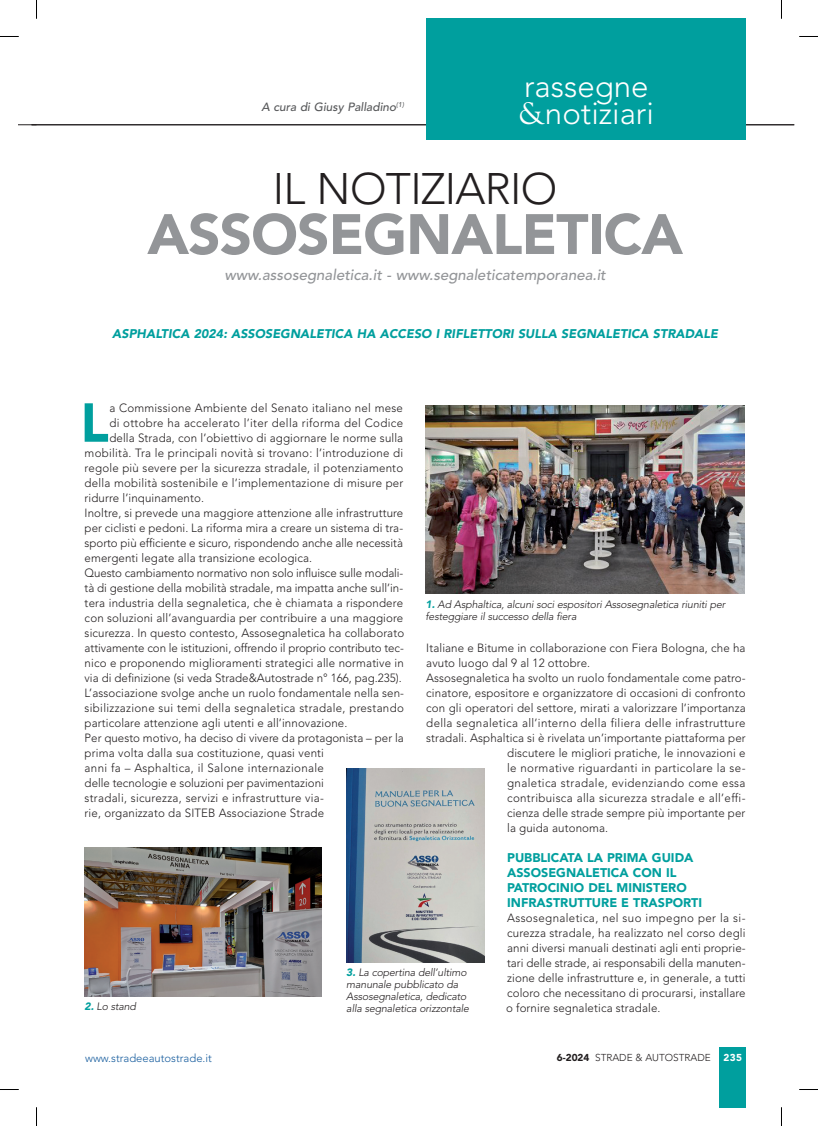
<style>
.page{position:relative;width:818px;height:1126px;background:#fff}
.page>*{position:absolute;margin:0;border:0;box-sizing:border-box;transform-origin:0 0}
.t1{font:900 56.25px "Avenir";letter-spacing:-.015em;color:#939598}
.t2{font:900 54.25px "Avenir";color:#009f9e}
.t3{font:300 43.75px "Avenir";letter-spacing:-.015em;color:#231f20}
.t4{font:300 31.25px/27.5px "Avenir";color:#fff}
.t5{font:italic 500 15px "Avenir";color:#939598}
.t6{font:900 12.5px/15px "Avenir";color:#009f9e}
.t7{font:italic 900 12.5px "Avenir";color:#009f9e}
.t8{font:300 11.88px/15px "Avenir";letter-spacing:.01em;color:#231f20;text-align:justify}
.t9{font:300 11.88px "Avenir";letter-spacing:.03em;color:#231f20}
.t10{font:300 11.88px "Avenir";letter-spacing:-.01em;color:#231f20}
.t11{font:300 11.88px "Avenir";letter-spacing:.035em;color:#231f20}
.t12{font:italic 500 11.88px "Avenir";color:#57585a}
.t13{font:300 11.25px "Avenir";color:#175d9e}
.t14{font:italic 300 10.62px/11.9px "Avenir";letter-spacing:-.015em;color:#231f20}
.t15{font:300 10px "Avenir";color:#231f20}
.t16{font:900 10px "Avenir";color:#fff}
.s1{font-family:"Goudy Std";font-weight:400}
.s2{font-weight:900;color:#009f9e}
.s3{font-weight:900}
</style>
<div class="page">
<svg style="left:19px;top:124px;width:13px;height:1px"></svg>
<div style="left:719px;top:1046px;width:26px;height:61px;background:#009f9e"></div>
<hr style="left:32px;top:124px;width:761px;height:1px;background:#231f20">
<div style="left:426px;top:19px;width:319px;height:121px;background:#009f9e"></div>
<img style="left:425px;top:405px;width:319px;height:189px">
<img style="left:84px;top:847px;width:237px;height:149px">
<img style="left:346px;top:768px;width:138px;height:194px">
<svg style="left:0;top:36px;width:19px;height:1px"></svg>
<svg style="left:799px;top:36px;width:18px;height:1px"></svg>
<svg style="left:0;top:1089px;width:19px;height:1px"></svg>
<svg style="left:799px;top:1089px;width:18px;height:1px"></svg>
<svg style="left:36px;top:0;width:1px;height:19px"></svg>
<svg style="left:36px;top:1107px;width:1px;height:18px"></svg>
<p class="t12" style="left:261px;top:100px;width:144px">A cura di Giusy Palladino<sup>(1)</sup></p>
<h3 class="t4" style="left:518px;top:72px;width:136px">rassegne <span class="s1">&amp;</span>notiziari</h3>
<h3 class="t3" style="left:272px;top:163px;width:286px">IL NOTIZIARIO</h3>
<h1 class="t1" style="left:147px;top:200px;width:537px">ASSOSEGNALETICA</h1>
<p class="t5" style="left:224px;top:266px;width:382px">www.assosegnaletica.it - www.segnaleticatemporanea.it</p>
<p class="t7" style="left:112px;top:326px;width:607px">ASPHALTICA 2024: ASSOSEGNALETICA HA ACCESO I RIFLETTORI SULLA SEGNALETICA STRADALE</p>
<h2 class="t2" style="left:80px;top:390px;width:30px">L</h2>
<p class="t8" style="left:109px;top:400px;width:295px">a Commissione Ambiente del Senato italiano nel mese</p>
<p class="t8" style="left:109px;top:415px;width:295px">di ottobre ha accelerato l’iter della riforma del Codice</p>
<p class="t8" style="left:109px;top:430px;width:295px">della Strada, con l’obiettivo di aggiornare le norme sulla</p>
<p class="t8" style="left:85px;top:445px;width:320px">mobilità. Tra le principali novità si trovano: l’introduzione di</p>
<p class="t8" style="left:85px;top:460px;width:320px">regole più severe per la sicurezza stradale, il potenziamento</p>
<p class="t8" style="left:85px;top:475px;width:320px">della mobilità sostenibile e l’implementazione di misure per</p>
<p class="t8" style="left:85px;top:490px;width:121px">ridurre l’inquinamento.</p>
<p class="t8" style="left:85px;top:505px;width:320px">Inoltre, si prevede una maggiore attenzione alle infrastrutture</p>
<p class="t8" style="left:85px;top:520px;width:320px">per ciclisti e pedoni. La riforma mira a creare un sistema di tra-</p>
<p class="t8" style="left:85px;top:535px;width:320px">sporto più efficiente e sicuro, rispondendo anche alle necessità</p>
<p class="t8" style="left:85px;top:550px;width:229px">emergenti legate alla transizione ecologica.</p>
<p class="t10" style="left:85px;top:565px;width:320px">Questo cambiamento normativo non solo influisce sulle modali-</p>
<p class="t8" style="left:85px;top:580px;width:320px">tà di gestione della mobilità stradale, ma impatta anche sull’in-</p>
<p class="t8" style="left:85px;top:595px;width:320px">tera industria della segnaletica, che è chiamata a rispondere</p>
<p class="t8" style="left:85px;top:610px;width:320px">con soluzioni all’avanguardia per contribuire a una maggiore</p>
<p class="t8" style="left:85px;top:625px;width:321px">sicurezza. In questo contesto, Assosegnaletica ha collaborato</p>
<p class="t8" style="left:85px;top:640px;width:320px">attivamente con le istituzioni, offrendo il proprio contributo tec-</p>
<p class="t8" style="left:85px;top:655px;width:320px">nico e proponendo miglioramenti strategici alle normative in</p>
<p class="t8" style="left:85px;top:670px;width:318px">via di definizione (si veda Strade&amp;Autostrade n° 166, pag.235).</p>
<p class="t8" style="left:85px;top:685px;width:320px">L’associazione svolge anche un ruolo fondamentale nella sen-</p>
<p class="t8" style="left:85px;top:700px;width:320px">sibilizzazione sui temi della segnaletica stradale, prestando</p>
<p class="t8" style="left:85px;top:715px;width:264px">particolare attenzione agli utenti e all’innovazione.</p>
<p class="t8" style="left:85px;top:730px;width:320px">Per questo motivo, ha deciso di vivere da protagonista – per la</p>
<p class="t8" style="left:85px;top:745px;width:241px">prima volta dalla sua costituzione, quasi venti</p>
<p class="t9" style="left:85px;top:760px;width:241px">anni fa – Asphaltica, il Salone internazionale</p>
<p class="t8" style="left:85px;top:775px;width:240px">delle tecnologie e soluzioni per pavimentazioni</p>
<p class="t8" style="left:85px;top:790px;width:241px">stradali, sicurezza, servizi e infrastrutture via-</p>
<p class="t8" style="left:85px;top:805px;width:241px">rie, organizzato da SITEB Associazione Strade</p>
<p class="t14" style="left:425px;top:598px;width:301px"><span class="s2">1.</span> Ad Asphaltica, alcuni soci espositori Assosegnaletica riuniti per festeggiare il successo della fiera</p>
<p class="t8" style="left:426px;top:640px;width:320px">Italiane e Bitume in collaborazione con Fiera Bologna, che ha</p>
<p class="t8" style="left:426px;top:655px;width:165px">avuto luogo dal 9 al 12 ottobre.</p>
<p class="t8" style="left:426px;top:670px;width:320px">Assosegnaletica ha svolto un ruolo fondamentale come patro-</p>
<p class="t8" style="left:426px;top:685px;width:320px">cinatore, espositore e organizzatore di occasioni di confronto</p>
<p class="t8" style="left:426px;top:700px;width:321px">con gli operatori del settore, mirati a valorizzare l’importanza</p>
<p class="t9" style="left:426px;top:715px;width:320px">della segnaletica all’interno della filiera delle infrastrutture</p>
<p class="t8" style="left:426px;top:730px;width:321px">stradali. Asphaltica si è rivelata un’importante piattaforma per</p>
<p class="t8" style="left:507px;top:745px;width:240px">discutere le migliori pratiche, le innovazioni e</p>
<p class="t9" style="left:507px;top:760px;width:240px">le normative riguardanti in particolare la se-</p>
<p class="t11" style="left:507px;top:775px;width:240px">gnaletica stradale, evidenziando come essa</p>
<p class="t9" style="left:507px;top:790px;width:240px">contribuisca alla sicurezza stradale e all’effi-</p>
<p class="t8" style="left:507px;top:805px;width:239px">cienza delle strade sempre più importante per</p>
<p class="t8" style="left:507px;top:820px;width:103px">la guida autonoma.</p>
<p class="t6" style="left:507px;top:850px;width:196px">PUBBLICATA LA PRIMA GUIDA<br>ASSOSEGNALETICA CON IL<br>PATROCINIO DEL MINISTERO<br>INFRASTRUTTURE E TRASPORTI</p>
<p class="t8" style="left:505px;top:910px;width:241px">Assosegnaletica, nel suo impegno per la si&shy;curezza stradale, ha realizzato nel corso degli anni diversi manuali destinati agli enti proprie&shy;tari delle strade, ai responsabili della manuten&shy;zione delle infrastrutture e, in generale, a tutti coloro che necessitano di procurarsi, installare o fornire segnaletica stradale.</p>
<p class="t14" style="left:346px;top:966px;width:124px"><span class="s2">3.</span> La copertina dell’ultimo manunale pubblicato da<br>Assosegnaletica, dedicato alla segnaletica orizzontale</p>
<p class="t14" style="left:84px;top:1000px;width:53px"><span class="s2">2.</span> Lo stand</p>
<p class="t13" style="left:85px;top:1051px;width:128px">www.stradeeautostrade.it</p>
<p class="t15" style="left:556px;top:1051px;width:155px"><span class="s3">6-2024</span> STRADE &amp; AUTOSTRADE</p>
<p class="t16" style="left:723px;top:1051px;width:20px">235</p>
</div>
